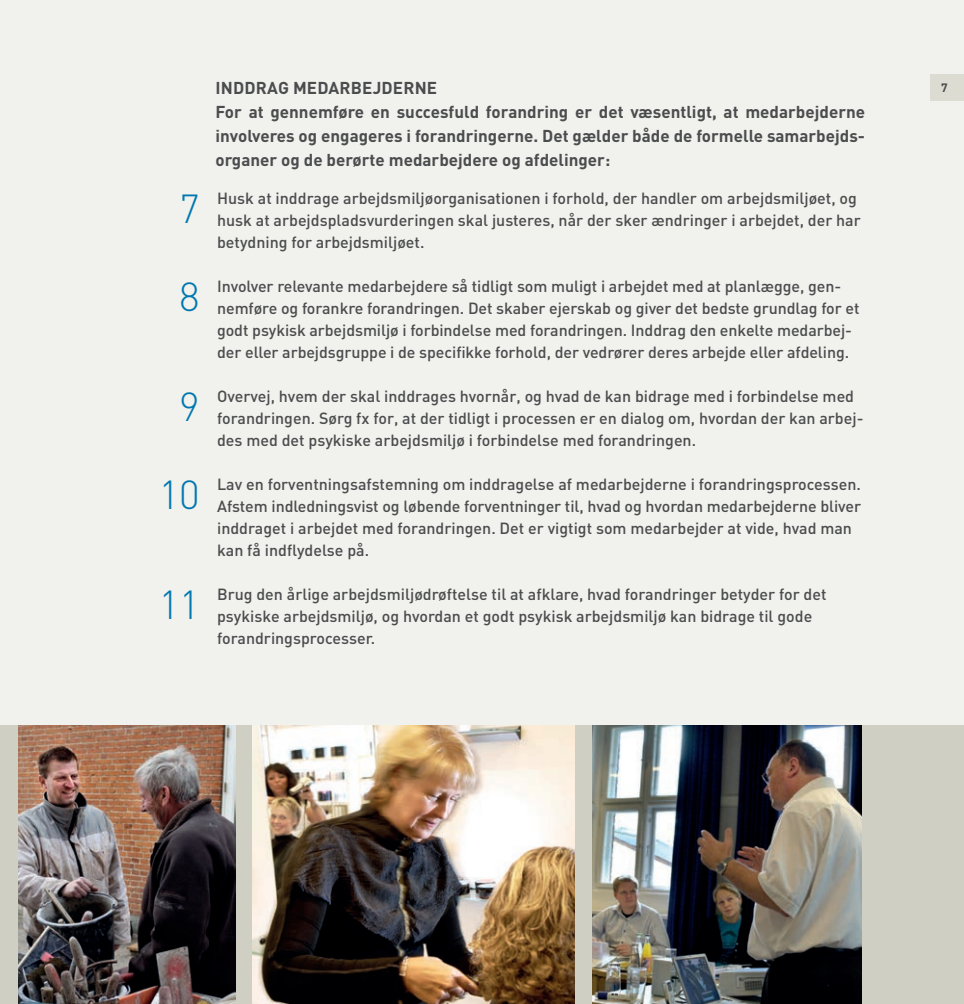
<style>
.page{position:relative;width:964px;height:1004px;background:#fff}
.page>*{position:absolute;margin:0;border:0;box-sizing:border-box;transform-origin:0 0}
.TAL{font:300 40px "DINOT";color:#0078af}
.Manchet{font:700 17px/24px "DINOT";color:#4b4c4d;text-align:justify}
.Brød_uden_bullet_fas{font:500 16px/22px "DIN";color:#4b4c4d}
.t1{font:700 12px "DINOT";color:#4b4c4d}
</style>
<div class="page">
<div style="left:0;top:0;width:964px;height:1003px;background:#f1f1ed"></div>
<div style="left:930px;top:74px;width:34px;height:27px;background:#dcdcd2"></div>
<div style="left:0;top:725px;width:964px;height:278px;background:#cfcfc3"></div>
<img style="left:253px;top:725px;width:321px;height:278px">
<img style="left:593px;top:725px;width:269px;height:278px">
<img style="left:19px;top:725px;width:216px;height:278px">
<p class="TAL" style="left:179px;top:181px;width:22px">7</p>
<p class="TAL" style="left:179px;top:269px;width:22px">8</p>
<p class="TAL" style="left:179px;top:379px;width:22px">9</p>
<p class="TAL" style="left:159px;top:467px;width:43px">10</p>
<p class="TAL" style="left:159px;top:577px;width:43px">11</p>
<p class="Manchet" style="left:216px;top:75px;width:223px">INDDRAG MEDARBEJDERNE</p>
<p class="Manchet" style="left:215px;top:99px;width:651px">For at gennemføre en succesfuld forandring er det væsentligt, at medarbejderne involveres og engageres i forandringerne. Det gælder både de formelle samarbejds&shy;organer og de berørte medarbejdere og afdelinger:</p>
<p class="Brød_uden_bullet_fas" style="left:217px;top:187px;width:645px">Husk at inddrage arbejdsmiljøorganisationen i forhold, der handler om arbejdsmiljøet, og husk at arbejdspladsvurderingen skal justeres, når der sker ændringer i arbejdet, der har betydning for arbejdsmiljøet.</p>
<p class="Brød_uden_bullet_fas" style="left:217px;top:275px;width:644px">Involver relevante medarbejdere så tidligt som muligt i arbejdet med at planlægge, gen&shy;nemføre og forankre forandringen. Det skaber ejerskab og giver det bedste grundlag for et godt psykisk arbejdsmiljø i forbindelse med forandringen. Inddrag den enkelte medarbej&shy;der eller arbejdsgruppe i de specifikke forhold, der vedrører deres arbejde eller afdeling.</p>
<p class="Brød_uden_bullet_fas" style="left:217px;top:385px;width:648px">Overvej, hvem der skal inddrages hvornår, og hvad de kan bidrage med i forbindelse med forandringen. Sørg fx for, at der tidligt i processen er en dialog om, hvordan der kan arbej&shy;des med det psykiske arbejdsmiljø i forbindelse med forandringen.</p>
<p class="Brød_uden_bullet_fas" style="left:217px;top:473px;width:645px">Lav en forventningsafstemning om inddragelse af medarbejderne i forandringsprocessen.<br>Afstem indledningsvist og løbende forventninger til, hvad og hvordan medarbejderne bliver inddraget i arbejdet med forandringen. Det er vigtigt som medarbejder at vide, hvad man kan få indflydelse på.</p>
<p class="Brød_uden_bullet_fas" style="left:217px;top:583px;width:611px">Brug den årlige arbejdsmiljødrøftelse til at afklare, hvad forandringer betyder for det psykiske arbejdsmiljø, og hvordan et godt psykisk arbejdsmiljø kan bidrage til gode forandringsprocesser.</p>
<p class="t1" style="left:941px;top:79px;width:8px">7</p>
</div>
